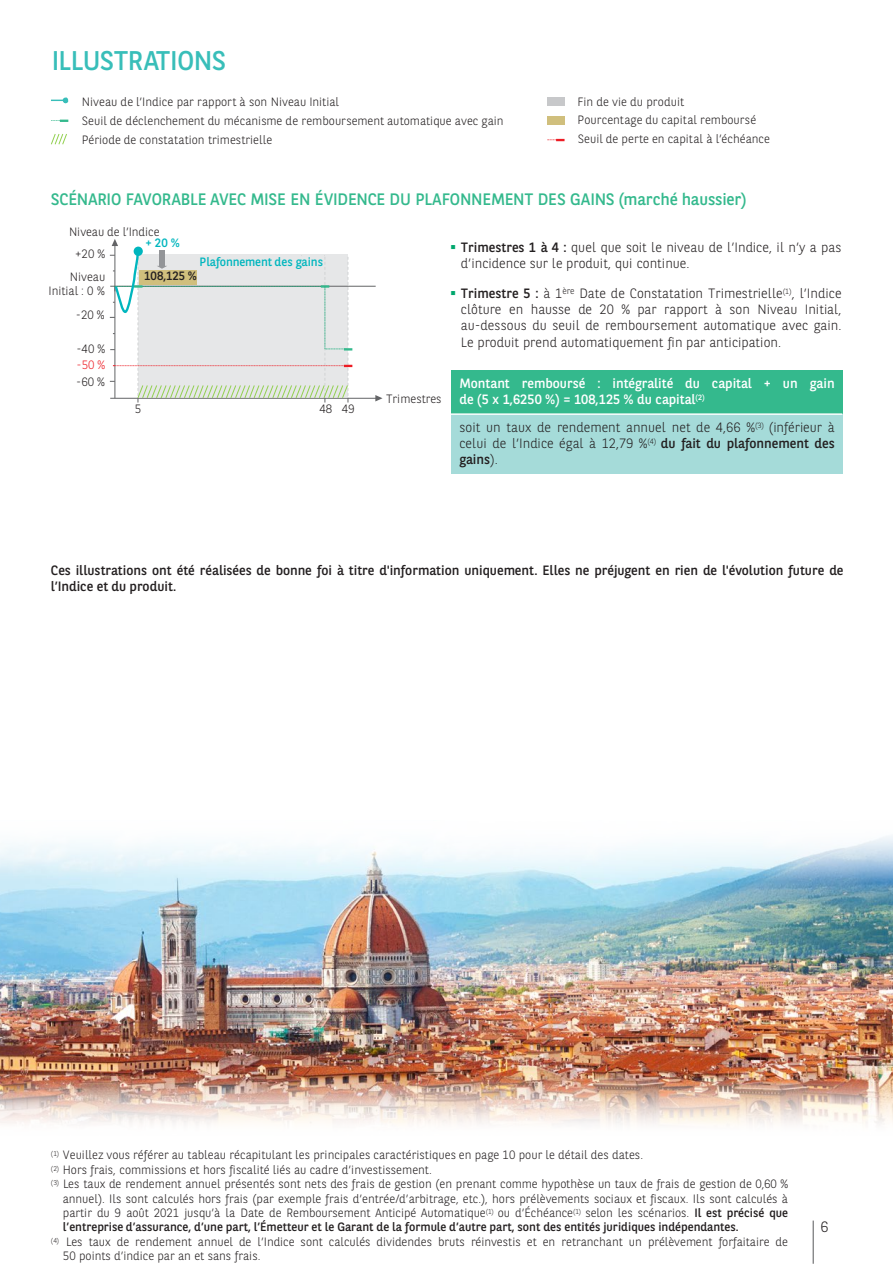
<style>
.page{position:relative;width:893px;height:1264px;background:#fff}
.page>*{position:absolute;margin:0;border:0;box-sizing:border-box;transform-origin:0 0}
.t1{font:27px "BNPP Sans";letter-spacing:-.015em;color:#38beb9}
.t2{font:16.5px "BNPP Sans";letter-spacing:-.01em;color:#34b98d}
.t3{font:300 15px "BNPP Sans";color:#231f20}
.t4{font:300 13.5px/16.2px "BNPP Sans";color:#231f20;text-align:justify}
.t5{font:13.5px/16.2px "BNPP Sans";color:#231f20}
.t6{font:13.5px/16.2px "BNPP Sans";color:#fff}
.t7{font:300 12px/14.4px "BNPP Sans";color:#231f20;text-align:right}
.t8{font:12px "BNPP Sans";color:#231f20}
.t9{font:12px "BNPP Sans";letter-spacing:-.005em;color:#00b6be}
.t10{font:300 12px "BNPP Sans";color:#ed1c24}
.s1{color:#00a76d}
.s2{font-weight:400}
</style>
<div class="page">
<hr style="left:812px;top:1220px;width:1px;height:43px;background:#636466">
<div style="left:159px;top:250px;width:6px;height:16px;background:#939598"></div>
<div style="left:451px;top:370px;width:391px;height:44px;background:#34b98d"></div>
<div style="left:451px;top:414px;width:391px;height:60px;background:#a5dbd9"></div>
<hr style="left:451px;top:413px;width:391px;height:2px;background:#fff">
<div style="left:547px;top:97px;width:17px;height:9px;background:#c7c8ca"></div>
<div style="left:547px;top:116px;width:17px;height:9px;background:#d0bf7d"></div>
<svg style="left:51px;top:97px;width:17px;height:6px"></svg>
<svg style="left:51px;top:134px;width:16px;height:11px"></svg>
<svg style="left:547px;top:139px;width:17px;height:2px"></svg>
<svg style="left:51px;top:120px;width:17px;height:2px"></svg>
<svg style="left:112px;top:239px;width:6px;height:7px"></svg>
<hr style="left:114px;top:244px;width:1px;height:154px;background:#636466">
<hr style="left:110px;top:286px;width:265px;height:1px;background:#636466">
<svg style="left:375px;top:395px;width:7px;height:6px"></svg>
<hr style="left:110px;top:398px;width:267px;height:1px;background:#636466">
<div style="left:134px;top:246px;width:9px;height:10px;background:#00b6be;border-radius:50%"></div>
<svg style="left:110px;top:252px;width:242px;height:150px"></svg>
<div style="left:139px;top:270px;width:58px;height:14px;background:#d0bf7d"></div>
<img style="left:0;top:881px;width:892px;height:195px">
<svg style="left:0;top:836px;width:892px;height:45px"></svg>
<img style="left:0;top:1076px;width:892px;height:49px">
<p class="t1" style="left:52px;top:42px;width:176px">ILLUSTRATIONS</p>
<p class="t7" style="left:82px;top:94px;width:259px">Niveau de l’Indice par rapport à son Niveau Initial</p>
<p class="t7" style="left:82px;top:113px;width:423px">Seuil de déclenchement du mécanisme de remboursement automatique avec gain</p>
<p class="t7" style="left:577px;top:94px;width:108px">Fin de vie du produit</p>
<p class="t7" style="left:577px;top:112px;width:180px">Pourcentage du capital remboursé</p>
<p class="t7" style="left:82px;top:132px;width:192px">Période de constatation trimestrielle</p>
<p class="t7" style="left:577px;top:131px;width:193px">Seuil de perte en capital à l’échéance</p>
<p class="t2" style="left:51px;top:188px;width:696px">SCÉNARIO FAVORABLE AVEC MISE EN ÉVIDENCE DU PLAFONNEMENT DES GAINS (marché haussier)</p>
<p class="t7" style="left:69px;top:224px;width:92px">Niveau de l’Indice</p>
<p class="t9" style="left:145px;top:234px;width:36px">+ 20 %</p>
<p class="t7" style="left:75px;top:246px;width:32px">+20 %</p>
<p class="t9" style="left:199px;top:253px;width:125px">Plafonnement des gains</p>
<p class="t7" style="left:48px;top:269px;width:58px">Niveau<br>Initial : 0 %</p>
<p class="t7" style="left:76px;top:307px;width:30px">-20 %</p>
<p class="t7" style="left:76px;top:341px;width:30px">-40 %</p>
<p class="t10" style="left:76px;top:357px;width:30px">-50 %</p>
<p class="t7" style="left:76px;top:374px;width:30px">-60 %</p>
<p class="t8" style="left:144px;top:268px;width:54px">108,125 %</p>
<p class="t7" style="left:135px;top:401px;width:8px">5</p>
<p class="t7" style="left:319px;top:401px;width:37px">48 49</p>
<p class="t4" style="left:461px;top:238px;width:382px;text-indent:-11px"><span class="s1">▪</span> <span class="s2">Trimestres 1 à 4 :</span> quel que soit le niveau de l’Indice, il n’y a pas d’incidence sur le produit, qui continue.</p>
<p class="t4" style="left:461px;top:284px;width:382px;text-indent:-11px"><span class="s1">▪</span> <span class="s2">Trimestre 5 :</span> à 1<sup>ère</sup> Date de Constatation Trimestrielle<sup>(1)</sup>, l’Indice clôture en hausse de 20 % par rapport à son Niveau Initial, au-dessous du seuil de remboursement automatique avec gain.<br>Le produit prend automatiquement fin par anticipation.</p>
<p class="t7" style="left:386px;top:390px;width:57px">Trimestres</p>
<p class="t6" style="left:459px;top:374px;width:377px">Montant remboursé : intégralité du capital + un gain de (5 x 1,6250 %) = 108,125 % du capital<sup>(2)</sup></p>
<p class="t4" style="left:459px;top:418px;width:377px">soit un taux de rendement annuel net de 4,66 %<sup>(3)</sup> (inférieur à celui de l’Indice égal à 12,79 %<sup>(4)</sup> <span class="s2">du fait du plafonnement des gains</span>).</p>
<p class="t5" style="left:51px;top:561px;width:793px">Ces illustrations ont été réalisées de bonne foi à titre d'information uniquement. Elles ne préjugent en rien de l'évolution future de l’Indice et du produit.</p>
<p class="t7" style="left:51px;top:1147px;width:593px"><sup>(1)</sup> Veuillez vous référer au tableau récapitulant les principales caractéristiques en page 10 pour le détail des dates.</p>
<p class="t7" style="left:51px;top:1161px;width:382px"><sup>(2)</sup> Hors frais, commissions et hors fiscalité liés au cadre d’investissement.</p>
<p class="t7" style="left:51px;top:1175px;width:738px"><sup>(3)</sup> Les taux de rendement annuel présentés sont nets des frais de gestion (en prenant comme hypothèse un taux de frais de gestion de 0,60 %</p>
<p class="t7" style="left:63px;top:1190px;width:726px">annuel). Ils sont calculés hors frais (par exemple frais d’entrée/d’arbitrage, etc.), hors prélèvements sociaux et fiscaux. Ils sont calculés à</p>
<p class="t7" style="left:63px;top:1204px;width:726px">partir du 9 août 2021 jusqu’à la Date de Remboursement Anticipé Automatique<sup>(1)</sup> ou d’Échéance<sup>(1)</sup> selon les scénarios. <span class="s2">Il est précisé que</span></p>
<p class="t8" style="left:63px;top:1218px;width:677px">l’entreprise d’assurance, d’une part, l’Émetteur et le Garant de la formule d’autre part, sont des entités juridiques indépendantes.</p>
<p class="t7" style="left:51px;top:1233px;width:738px"><sup>(4)</sup> Les taux de rendement annuel de l’Indice sont calculés dividendes bruts réinvestis et en retranchant un prélèvement forfaitaire de</p>
<p class="t7" style="left:63px;top:1247px;width:199px">50 points d’indice par an et sans frais.</p>
<p class="t3" style="left:820px;top:1215px;width:9px">6</p>
</div>
